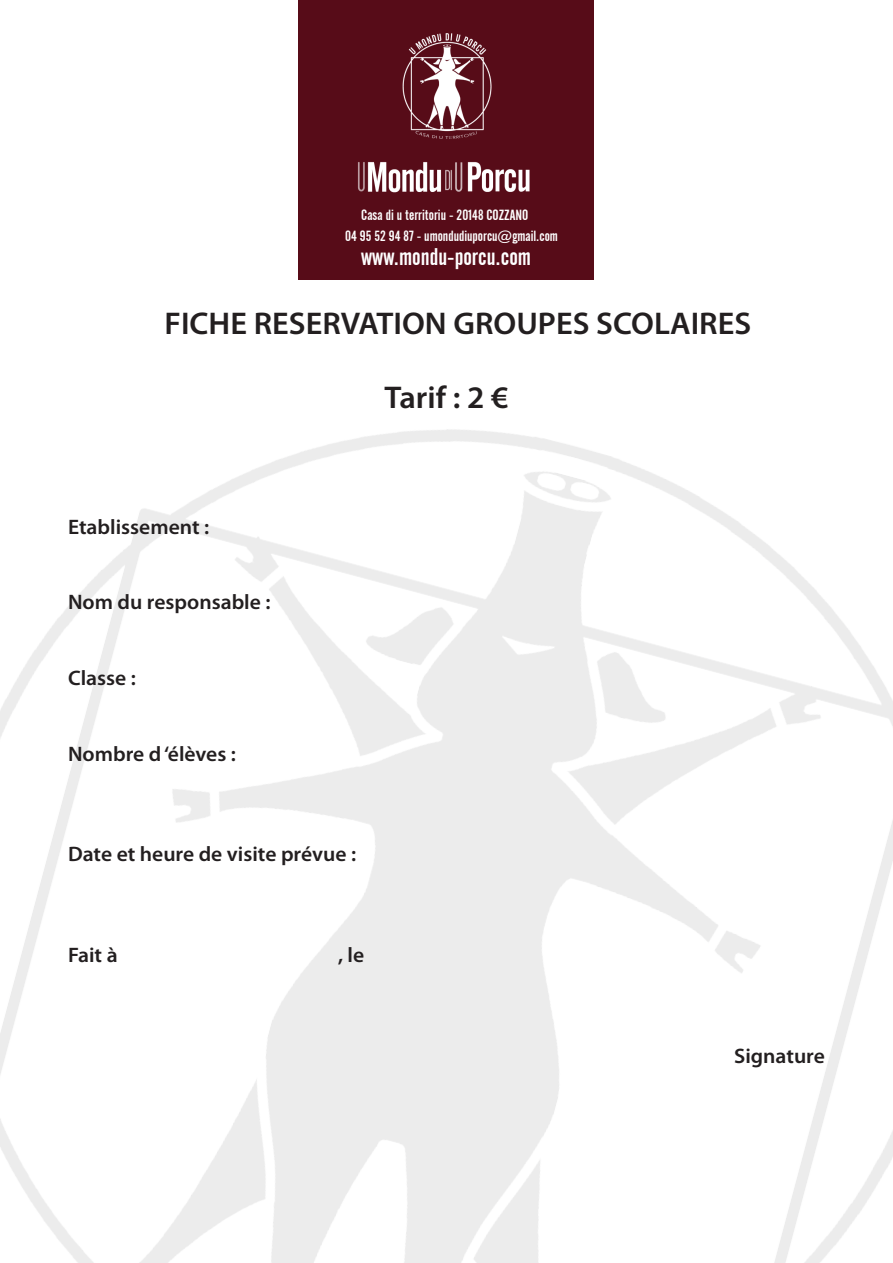
<style>
.page{position:relative;width:893px;height:1263px;background:#fff}
.page>*{position:absolute;margin:0;border:0;box-sizing:border-box;transform-origin:0 0}
.t1{font:600 31.5px "Myriad Pro";color:#231f20}
.t2{font:24px "Alternate Gothic No 2 BT";color:#fff}
.t3{font:600 21px "Myriad Pro";color:#231f20}
.t4{font:14.7px/21.3px "Alternate Gothic No 2 BT";color:#fff}
</style>
<div class="page">
<div style="left:298px;top:0;width:296px;height:280px;background:#570c18"></div>
<img style="left:402px;top:33px;width:90px;height:106px">
<img style="left:358px;top:162px;width:172px;height:31px">
<p class="t4" style="left:345px;top:204px;width:214px;text-indent:16px">Casa di u territoriu - 20148 COZZANO<br>04 95 52 94 87 - umondudiuporcu@gmail.com</p>
<p class="t2" style="left:361px;top:244px;width:171px">www.mondu-porcu.com</p>
<h1 class="t1" style="left:165px;top:304px;width:588px">FICHE RESERVATION GROUPES SCOLAIRES</h1>
<h1 class="t1" style="left:384px;top:377px;width:125px">Tarif : 2 €</h1>
<p class="t3" style="left:68px;top:513px;width:143px">Etablissement :</p>
<p class="t3" style="left:68px;top:589px;width:204px">Nom du responsable :</p>
<p class="t3" style="left:68px;top:664px;width:69px">Classe :</p>
<p class="t3" style="left:68px;top:740px;width:169px">Nombre d ‘élèves :</p>
<p class="t3" style="left:68px;top:841px;width:290px">Date et heure de visite prévue :</p>
<p class="t3" style="left:68px;top:942px;width:51px">Fait à</p>
<p class="t3" style="left:338px;top:942px;width:28px">, le</p>
<p class="t3" style="left:734px;top:1042px;width:92px">Signature</p>
</div>
